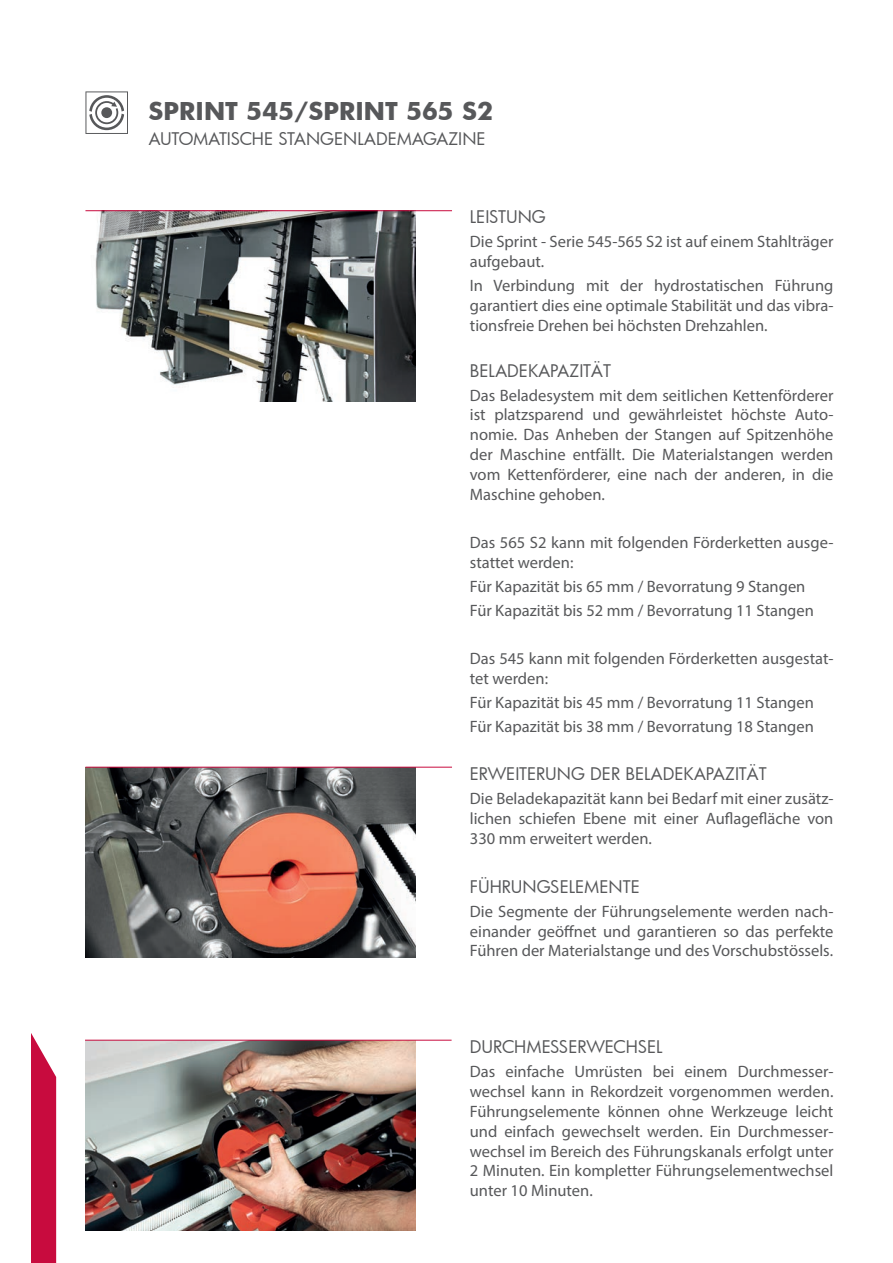
<style>
.page{position:relative;width:893px;height:1263px;background:#fff}
.page>*{position:absolute;margin:0;border:0;box-sizing:border-box;transform-origin:0 0}
.t1{font:700 24px "Futura";color:#57585a}
.t2{font:16.95px "Futura";color:#57585a}
.t3{font:16.5px/19.8px "Myriad Pro";color:#57585a}
</style>
<div class="page">
<svg style="left:31px;top:1033px;width:25px;height:230px;background:#cd2250"></svg>
<svg style="left:85px;top:91px;width:43px;height:43px"></svg>
<img style="left:85px;top:211px;width:331px;height:190px">
<hr style="left:85px;top:210px;width:367px;height:1px;background:#c80b3e">
<img style="left:85px;top:768px;width:331px;height:190px">
<hr style="left:85px;top:767px;width:367px;height:1px;background:#c80b3e">
<img style="left:85px;top:1041px;width:331px;height:190px">
<hr style="left:85px;top:1040px;width:367px;height:1px;background:#c80b3e">
<h1 class="t1" style="left:149px;top:94px;width:346px">SPRINT 545/SPRINT 565 S2</h1>
<p class="t2" style="left:149px;top:127px;width:338px">AUTOMATISCHE STANGENLADEMAGAZINE</p>
<p class="t2" style="left:470px;top:206px;width:78px">LEISTUNG</p>
<p class="t3" style="left:470px;top:232px;width:365px">Die Sprint - Serie 545-565 S2 ist auf einem Stahlträger aufgebaut.</p>
<p class="t3" style="left:470px;top:276px;width:365px;text-align:justify">In Verbindung mit der hydrostatischen Führung garantiert dies eine optimale Stabilität und das vibra&shy;tionsfreie Drehen bei höchsten Drehzahlen.</p>
<p class="t2" style="left:470px;top:359px;width:143px">BELADEKAPAZITÄT</p>
<p class="t3" style="left:470px;top:385px;width:365px;text-align:justify">Das Beladesystem mit dem seitlichen Kettenförderer ist platzsparend und gewährleistet höchste Auto&shy;nomie. Das Anheben der Stangen auf Spitzenhöhe der Maschine entfällt. Die Materialstangen werden vom Kettenförderer, eine nach der anderen, in die Maschine gehoben.</p>
<p class="t3" style="left:470px;top:532px;width:365px">Das 565 S2 kann mit folgenden Förderketten ausge&shy;stattet werden:</p>
<p class="t3" style="left:470px;top:574px;width:345px;line-height:24px">Für Kapazität bis 65 mm / Bevorratung 9 Stangen<br>Für Kapazität bis 52 mm / Bevorratung 11 Stangen</p>
<p class="t3" style="left:470px;top:648px;width:365px">Das 545 kann mit folgenden Förderketten ausgestat&shy;tet werden:</p>
<p class="t3" style="left:470px;top:690px;width:345px;line-height:24px">Für Kapazität bis 45 mm / Bevorratung 11 Stangen<br>Für Kapazität bis 38 mm / Bevorratung 18 Stangen</p>
<p class="t2" style="left:470px;top:763px;width:298px">ERWEITERUNG DER BELADEKAPAZITÄT</p>
<p class="t3" style="left:470px;top:789px;width:365px;text-align:justify">Die Beladekapazität kann bei Bedarf mit einer zusätz&shy;lichen schiefen Ebene mit einer Auflagefläche von 330 mm erweitert werden.</p>
<p class="t2" style="left:470px;top:875px;width:171px">FÜHRUNGSELEMENTE</p>
<p class="t3" style="left:470px;top:901px;width:365px;text-align:justify">Die Segmente der Führungselemente werden nach&shy;einander geöffnet und garantieren so das perfekte Führen der Materialstange und des Vorschubstössels.</p>
<p class="t2" style="left:470px;top:1035px;width:194px">DURCHMESSERWECHSEL</p>
<p class="t3" style="left:470px;top:1062px;width:365px;text-align:justify">Das einfache Umrüsten bei einem Durchmesser&shy;wechsel kann in Rekordzeit vorgenommen werden.<br>Führungselemente können ohne Werkzeuge leicht und einfach gewechselt werden. Ein Durchmesser&shy;wechsel im Bereich des Führungskanals erfolgt unter 2 Minuten. Ein kompletter Führungselementwechsel unter 10 Minuten.</p>
</div>
